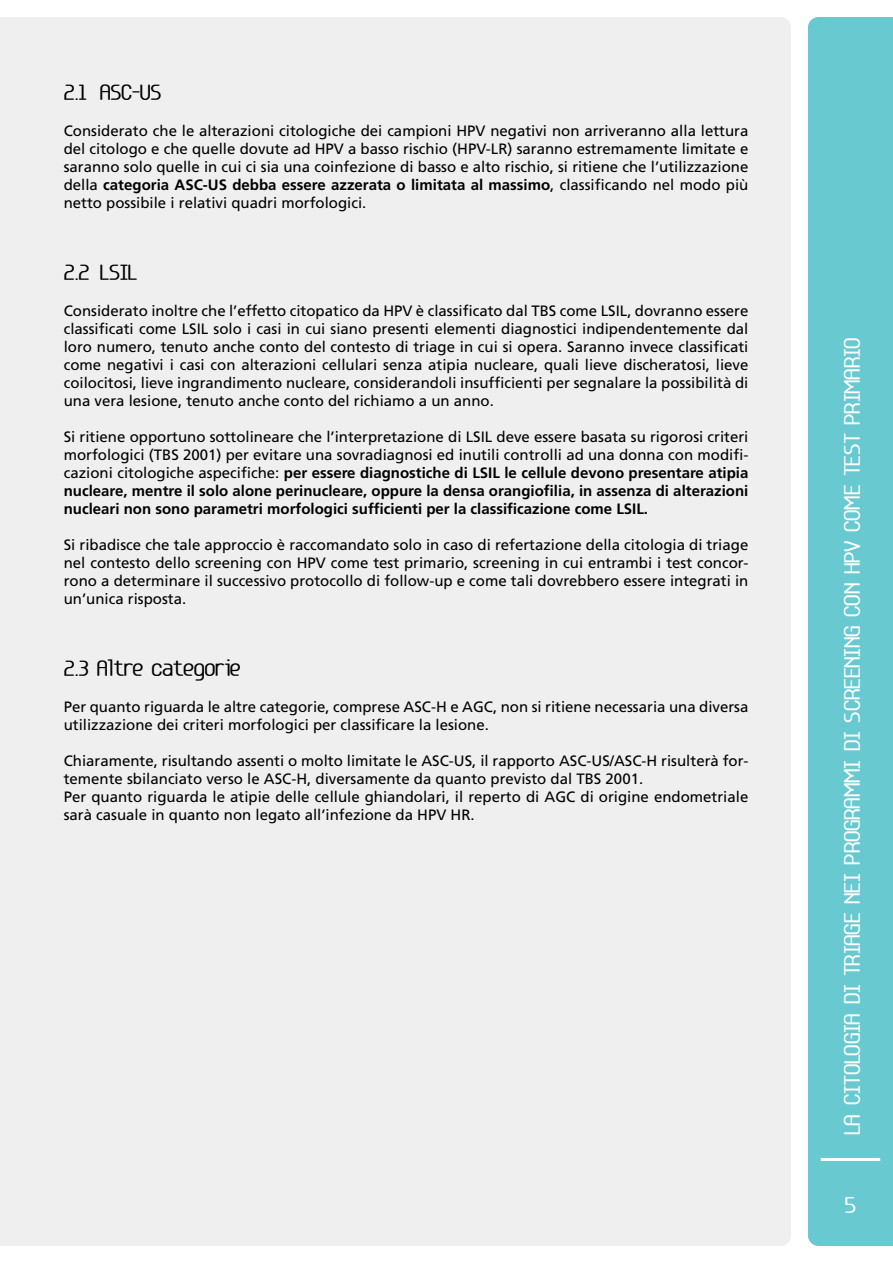
<style>
.page{position:relative;width:893px;height:1263px;background:#fff}
.page>*{position:absolute;margin:0;border:0;box-sizing:border-box;transform-origin:0 0}
.t1{font:18px "Base 5";color:#fff}
.t2{font:17.4px "Base 5";letter-spacing:-.01em;color:#000}
.t3{font:15px/18px "Frutiger";color:#000;text-align:justify}
.t4{font:700 15px/18px "Frutiger";color:#000;text-align:justify}
.s1{font-weight:700}
.s2{font-weight:400}
</style>
<div class="page">
<div style="left:808px;top:17px;width:85px;height:1229px;background:#68c9d0"></div>
<hr style="left:821px;top:1158px;width:59px;height:3px;background:#fff">
<div style="left:0;top:17px;width:791px;height:1229px;background:#efeff0"></div>
<p class="t2" style="left:64px;top:81px;width:99px">2.1 ASC-US</p>
<p class="t3" style="left:64px;top:122px;width:686px">Considerato che le alterazioni citologiche dei campioni HPV negativi non arriveranno alla lettura del citologo e che quelle dovute ad HPV a basso rischio (HPV-LR) saranno estremamente limitate e saranno solo quelle in cui ci sia una coinfezione di basso e alto rischio, si ritiene che l’utilizzazione della <span class="s1">categoria ASC-US debba essere azzerata o limitata al massimo</span>, classificando nel modo più netto possibile i relativi quadri morfologici.</p>
<p class="t2" style="left:64px;top:261px;width:75px">2.2 LSIL</p>
<p class="t3" style="left:64px;top:302px;width:686px">Considerato inoltre che l’effetto citopatico da HPV è classificato dal TBS come LSIL, dovranno essere classificati come LSIL solo i casi in cui siano presenti elementi diagnostici indipendentemente dal loro numero, tenuto anche conto del contesto di triage in cui si opera. Saranno invece classificati come negativi i casi con alterazioni cellulari senza atipia nucleare, quali lieve discheratosi, lieve coilocitosi, lieve ingrandimento nucleare, considerandoli insufficienti per segnalare la possibilità di una vera lesione, tenuto anche conto del richiamo a un anno.</p>
<p class="t4" style="left:64px;top:428px;width:686px"><span class="s2">Si ritiene opportuno sottolineare che l’interpretazione di LSIL deve essere basata su rigorosi criteri morfologici (TBS 2001) per evitare una sovradiagnosi ed inutili controlli ad una donna con modifi&shy;cazioni citologiche aspecifiche:</span> per essere diagnostiche di LSIL le cellule devono presentare atipia nucleare, mentre il solo alone perinucleare, oppure la densa orangiofilia, in assenza di alterazioni nucleari non sono parametri morfologici sufficienti per la classificazione come LSIL.</p>
<p class="t3" style="left:64px;top:536px;width:686px">Si ribadisce che tale approccio è raccomandato solo in caso di refertazione della citologia di triage nel contesto dello screening con HPV come test primario, screening in cui entrambi i test concor&shy;rono a determinare il successivo protocollo di follow-up e come tali dovrebbero essere integrati in un’unica risposta.</p>
<p class="t2" style="left:64px;top:657px;width:178px">2.3 Altre categorie</p>
<p class="t3" style="left:64px;top:698px;width:686px">Per quanto riguarda le altre categorie, comprese ASC-H e AGC, non si ritiene necessaria una diversa utilizzazione dei criteri morfologici per classificare la lesione.</p>
<p class="t3" style="left:64px;top:752px;width:686px;text-align:left">Chiaramente, risultando assenti o molto limitate le ASC-US, il rapporto ASC-US/ASC-H risulterà for&shy;temente sbilanciato verso le ASC-H, diversamente da quanto previsto dal TBS 2001.<br>Per quanto riguarda le atipie delle cellule ghiandolari, il reperto di AGC di origine endometriale sarà casuale in quanto non legato all’infezione da HPV HR.</p>
<p class="t1" style="left:841px;top:1135px;width:799px;rotate:-90deg">LA CITOLOGIA DI TRIAGE NEI PROGRAMMI DI SCREENING CON HPV COME TEST PRIMARIO</p>
<p class="t1" style="left:845px;top:1194px;width:13px">5</p>
</div>
